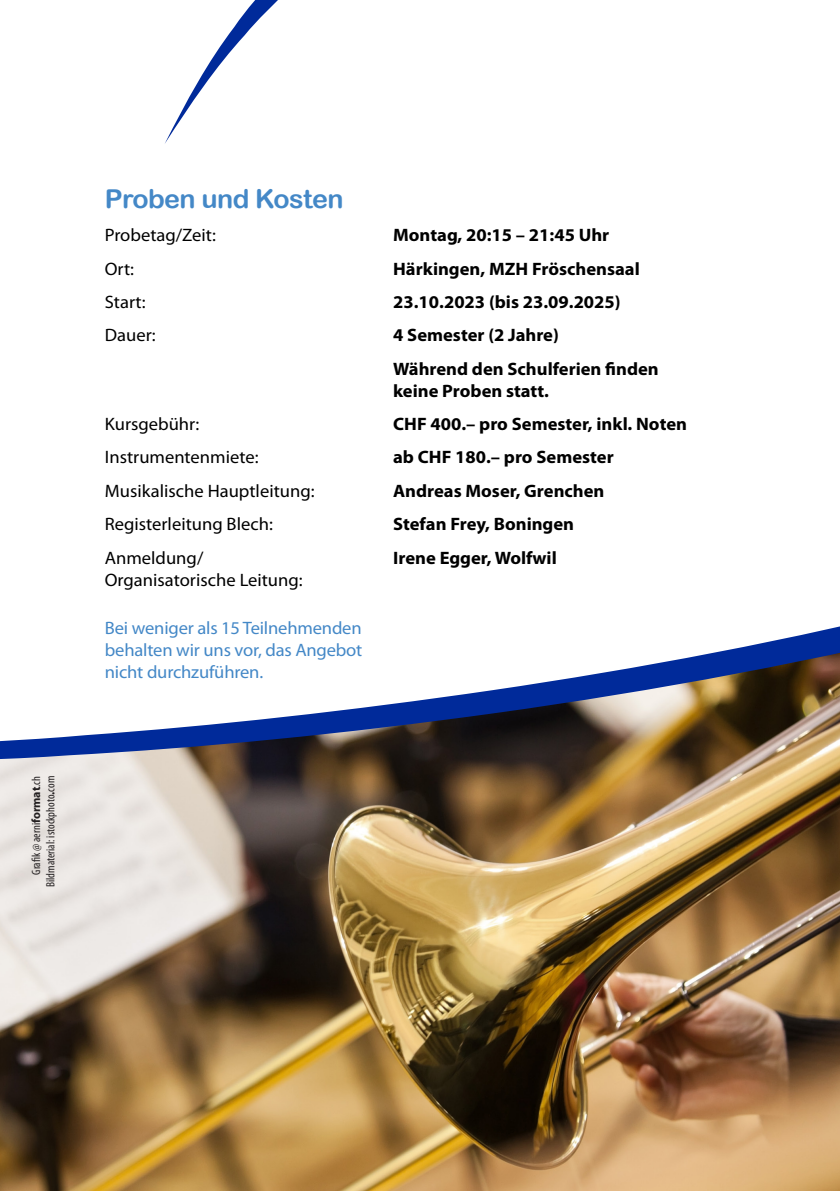
<style>
.page{position:relative;width:840px;height:1191px;background:#fff}
.page>*{position:absolute;margin:0;border:0;box-sizing:border-box;transform-origin:0 0}
.t1{font:26px "Arial Rounded MT Bold";letter-spacing:-.02em;color:#4488c7}
.t2{font:700 18px/22px "Myriad Pro";color:#000}
.t3{font:18px "Myriad Pro";color:#000}
.t4{font:18px/22px "Myriad Pro";letter-spacing:-.01em;color:#4488c7;text-align:justify}
.t5{font:condensed 12px/14.4px "Myriad Pro";color:#231f20;text-align:right}
.s1{font-weight:700;font-stretch:normal}
</style>
<div class="page">
<img style="left:0;top:828px;width:839px;height:363px">
<img style="left:0;top:766px;width:839px;height:62px">
<svg style="left:165px;top:0;width:113px;height:143px"></svg>
<svg style="left:0;top:626px;width:839px;height:140px"></svg>
<p class="t5" style="left:29px;top:887px;width:112px;rotate:-90deg">Grafik @ aerni<span class="s1">format</span>.ch<br>Bildmaterial: istockphoto<span class="s1">.</span>com</p>
<p class="t1" style="left:105px;top:183px;width:240px">Proben und Kosten</p>
<p class="t3" style="left:105px;top:224px;width:112px">Probetag/Zeit:</p>
<p class="t2" style="left:393px;top:224px;width:217px">Montag, 20:15 – 21:45 Uhr</p>
<p class="t3" style="left:105px;top:257px;width:31px">Ort:</p>
<p class="t2" style="left:393px;top:257px;width:248px">Härkingen, MZH Fröschensaal</p>
<p class="t3" style="left:105px;top:291px;width:42px">Start:</p>
<p class="t2" style="left:393px;top:290px;width:229px">23.10.2023 (bis 23.09.2025)</p>
<p class="t3" style="left:105px;top:324px;width:52px">Dauer:</p>
<p class="t2" style="left:393px;top:324px;width:167px">4 Semester (2 Jahre)</p>
<p class="t2" style="left:393px;top:357px;width:267px">Während den Schulferien finden keine Proben statt.</p>
<p class="t3" style="left:105px;top:413px;width:96px">Kursgebühr:</p>
<p class="t2" style="left:393px;top:412px;width:295px">CHF 400.– pro Semester, inkl. Noten</p>
<p class="t3" style="left:105px;top:446px;width:155px">Instrumentenmiete:</p>
<p class="t2" style="left:393px;top:446px;width:222px">ab CHF 180.– pro Semester</p>
<p class="t3" style="left:105px;top:479px;width:211px">Musikalische Hauptleitung:</p>
<p class="t2" style="left:393px;top:479px;width:213px">Andreas Moser, Grenchen</p>
<p class="t3" style="left:105px;top:513px;width:169px">Registerleitung Blech:</p>
<p class="t2" style="left:393px;top:512px;width:182px">Stefan Frey, Boningen</p>
<p class="t3" style="left:105px;top:546px;width:100px">Anmeldung/</p>
<p class="t2" style="left:393px;top:546px;width:165px">Irene Egger, Wolfwil</p>
<p class="t3" style="left:105px;top:568px;width:199px">Organisatorische Leitung:</p>
<p class="t4" style="left:105px;top:616px;width:259px">Bei weniger als 15 Teilnehmenden behalten wir uns vor, das Angebot nicht durchzuführen.</p>
</div>
